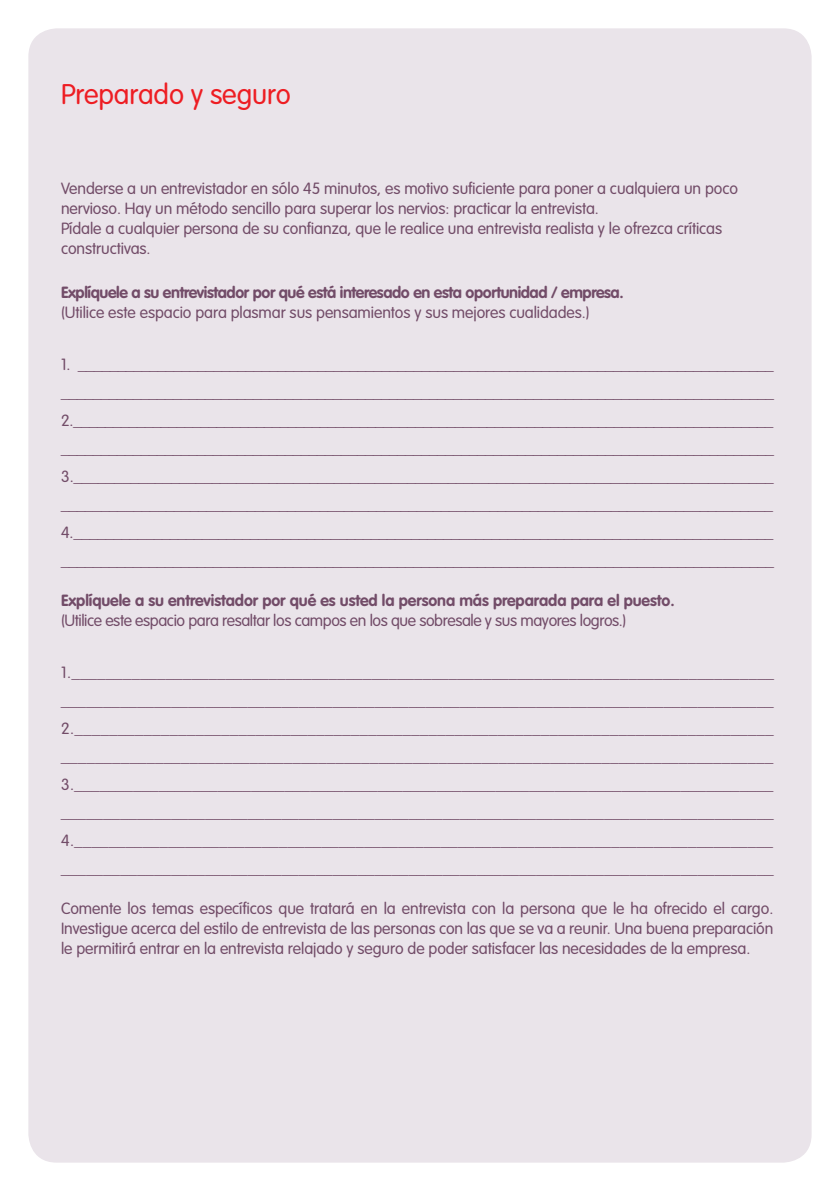
<style>
.page{position:relative;width:840px;height:1191px;background:#fff}
.page>*{position:absolute;margin:0;border:0;box-sizing:border-box;transform-origin:0 0}
._09_Body_text_14_16p{font:300 28px "VAG Rounded";letter-spacing:-.005em;color:#ee1d23}
._11_Body_text_10_12p{font:300 16px/28px "VAG Rounded";letter-spacing:-.005em;color:#724c68;text-align:justify}
._11_Body_text_10_12p-2{font:300 16px "VAG Rounded";letter-spacing:-.025em;color:#724c68}
._11_Body_text_10_12p-3{font:700 16px "VAG Rounded";letter-spacing:-.005em;color:#724c68}
._10_Sub-head_10_12pt{font:700 16px "VAG Rounded";letter-spacing:-.025em;color:#724c68}
</style>
<div class="page">
<div style="left:28px;top:28px;width:783px;height:1134px;background:#eae4ea;border-radius:28px"></div>
<p class="_09_Body_text_14_16p" style="left:61px;top:78px;width:231px">Preparado y seguro</p>
<p class="_11_Body_text_10_12p" style="left:61px;top:178px;width:678px;line-height:20px;text-align:left">Venderse a un entrevistador en sólo 45 minutos, es motivo suficiente para poner a cualquiera un poco nervioso. Hay un método sencillo para superar los nervios: practicar la entrevista.<br>Pídale a cualquier persona de su confianza, que le realice una entrevista realista y le ofrezca críticas constructivas.</p>
<p class="_10_Sub-head_10_12pt" style="left:61px;top:283px;width:564px">Explíquele a su entrevistador por qué está interesado en esta oportunidad / empresa.</p>
<p class="_11_Body_text_10_12p" style="left:61px;top:298px;width:530px">(Utilice este espacio para plasmar sus pensamientos y sus mejores cualidades.)</p>
<p class="_11_Body_text_10_12p" style="left:61px;top:350px;width:714px">1. _______________________________________________________________________________________ _________________________________________________________________________________________ 2.________________________________________________________________________________________ _________________________________________________________________________________________ 3.______________________________________________________________________________________ ________________________________________________________________________________________ 4._______________________________________________________________________________________ _________________________________________________________________________________________</p>
<p class="_11_Body_text_10_12p-3" style="left:61px;top:591px;width:614px">Explíquele a su entrevistador por qué es usted la persona más preparada para el puesto.</p>
<p class="_11_Body_text_10_12p-2" style="left:61px;top:611px;width:566px">(Utilice este espacio para resaltar los campos en los que sobresale y sus mayores logros.)</p>
<p class="_11_Body_text_10_12p" style="left:61px;top:658px;width:714px">1.__________________________________________________________________________________ ____________________________________________________________________________________ 2._________________________________________________________________________________ ___________________________________________________________________________________ 3.___________________________________________________________________________________ ____________________________________________________________________________________ 4.__________________________________________________________________________________ ____________________________________________________________________________________</p>
<p class="_11_Body_text_10_12p" style="left:61px;top:898px;width:713px;line-height:20px">Comente los temas específicos que tratará en la entrevista con la persona que le ha ofrecido el cargo.<br>Investigue acerca del estilo de entrevista de las personas con las que se va a reunir. Una buena preparación le permitirá entrar en la entrevista relajado y seguro de poder satisfacer las necesidades de la empresa.</p>
</div>
